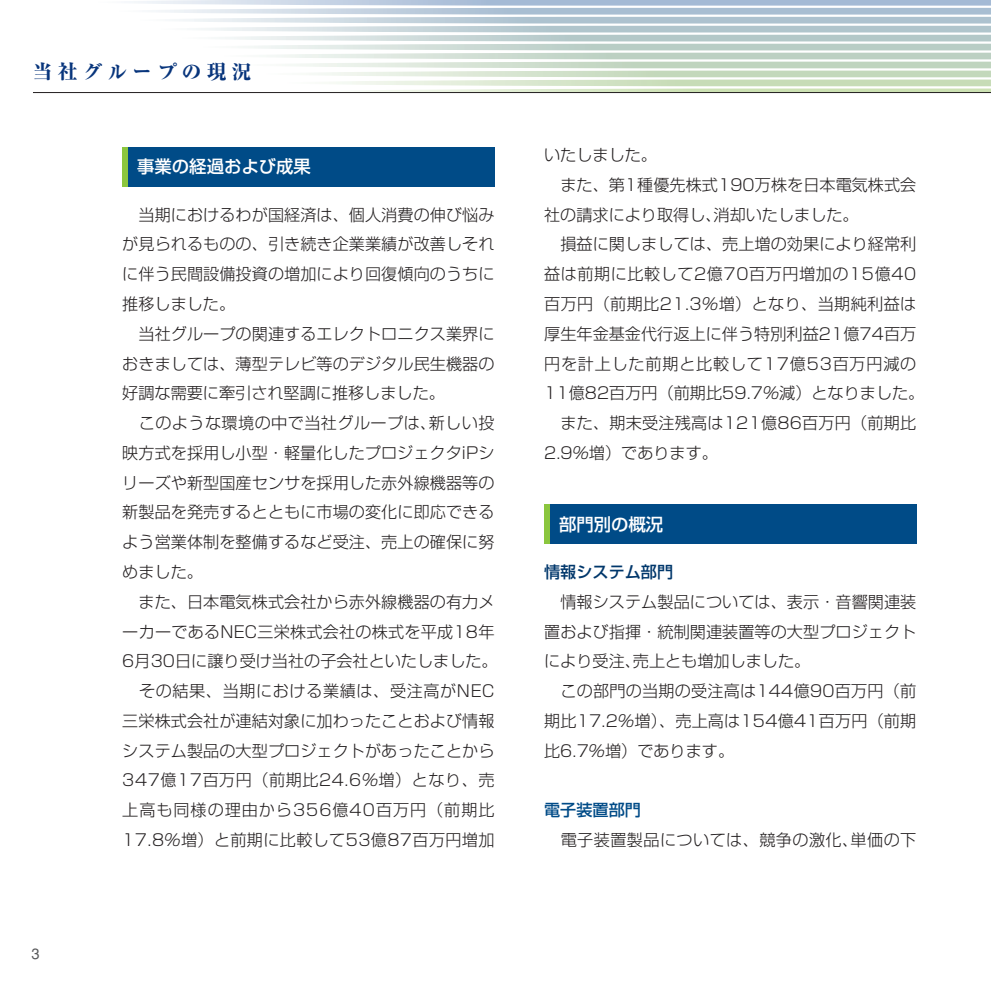
<style>
.page{position:relative;width:991px;height:991px;background:#fff}
.page>*{position:absolute;margin:0;border:0;box-sizing:border-box;transform-origin:0 0}
.t1{font:800 19.78px "Ryumin";letter-spacing:.25em;color:#08357c}
.t2{font:500 17.32px "Shin Go";color:#fff}
.t3{font:300 16.1px/29.8px "Shin Go";letter-spacing:.005em;color:#231f20;text-align:justify}
.t4{font:300 16.1px "Shin Go";letter-spacing:.025em;color:#231f20}
.t5{font:300 16.1px "Shin Go";letter-spacing:.035em;color:#231f20}
.t6{font:300 16.1px "Shin Go";letter-spacing:.05em;color:#231f20}
.t7{font:500 16.1px "Shin Go";color:#00376b}
.t8{font:500 16.1px "Shin Go";color:#004b87}
.t9{font:500 14.88px "Gothic BBB";color:#57585a}
</style>
<div class="page">
<svg style="left:134px;top:0;width:856px;height:92px"></svg>
<hr style="left:33px;top:92px;width:957px;height:1px;background:#231f20">
<div style="left:122px;top:147px;width:372px;height:40px;background:#004b87"></div>
<div style="left:122px;top:147px;width:6px;height:40px;background:#8bc63e"></div>
<div style="left:544px;top:504px;width:372px;height:40px;background:#004b87"></div>
<div style="left:544px;top:504px;width:6px;height:40px;background:#8bc63e"></div>
<p class="t1" style="left:33px;top:65px;width:220px">当社グループの現況</p>
<p class="t2" style="left:137px;top:160px;width:175px">事業の経過および成果</p>
<p class="t9" style="left:31px;top:948px;width:10px">3</p>
<p class="t3" style="left:122px;top:202px;width:374px;text-indent:16px">当期におけるわが国経済は、個人消費の伸び悩みが見られるものの、引き続き企業業績が改善しそれに伴う民間設備投資の増加により回復傾向のうちに推移しました。</p>
<p class="t3" style="left:122px;top:321px;width:374px;text-indent:16px">当社グループの関連するエレクトロニクス業界におきましては、薄型テレビ等のデジタル民生機器の好調な需要に牽引され堅調に推移しました。</p>
<p class="t3" style="left:122px;top:410px;width:374px;text-indent:17px">このような環境の中で当社グループは､新しい投映方式を採用し小型・軽量化したプロジェクタiPシリーズや新型国産センサを採用した赤外線機器等の新製品を発売するとともに市場の変化に即応できるよう営業体制を整備するなど受注、売上の確保に努めました。</p>
<p class="t3" style="left:122px;top:589px;width:377px;text-align:right">また、日本電気株式会社から赤外線機器の有力メーカーであるNEC三栄株式会社の株式を平成18年<br>6月30日に譲り受け当社の子会社といたしました。その結果、当期における業績は、受注高がNEC三栄株式会社が連結対象に加わったことおよび情報システム製品の大型プロジェクトがあったことから<br>347億17百万円（前期比24.6％増）となり、売上高も同様の理由から356億40百万円（前期比<br>17.8％増）と前期に比較して53億87百万円増加</p>
<p class="t3" style="left:544px;top:142px;width:114px">いたしました。</p>
<p class="t3" style="left:560px;top:172px;width:357px">また、第1種優先株式190万株を日本電気株式会</p>
<p class="t3" style="left:544px;top:202px;width:316px">社の請求により取得し､消却いたしました。</p>
<p class="t3" style="left:560px;top:232px;width:357px">損益に関しましては、売上増の効果により経常利</p>
<p class="t5" style="left:544px;top:268px;width:374px">益は前期に比較して2億70百万円増加の15億40</p>
<p class="t4" style="left:544px;top:298px;width:374px">百万円（前期比21.3％増）となり、当期純利益は</p>
<p class="t3" style="left:544px;top:321px;width:374px">厚生年金基金代行返上に伴う特別利益21億74百万</p>
<p class="t6" style="left:544px;top:357px;width:374px">円を計上した前期と比較して17億53百万円減の</p>
<p class="t3" style="left:544px;top:380px;width:382px">11億82百万円（前期比59.7％減）となりました。</p>
<p class="t3" style="left:560px;top:410px;width:357px">また、期末受注残高は121億86百万円（前期比</p>
<p class="t3" style="left:544px;top:440px;width:175px">2.9％増）であります。</p>
<p class="t2" style="left:559px;top:517px;width:106px">部門別の概況</p>
<p class="t7" style="left:544px;top:566px;width:130px">情報システム部門</p>
<p class="t3" style="left:544px;top:589px;width:374px;text-indent:16px">情報システム製品については、表示・音響関連装置および指揮・統制関連装置等の大型プロジェクトにより受注､売上とも増加しました。</p>
<p class="t3" style="left:544px;top:678px;width:374px;text-indent:16px">この部門の当期の受注高は144億90百万円（前期比17.2％増）、売上高は154億41百万円（前期比6.7％増）であります。</p>
<p class="t8" style="left:544px;top:804px;width:98px">電子装置部門</p>
<p class="t4" style="left:560px;top:834px;width:357px">電子装置製品については、競争の激化､単価の下</p>
</div>
